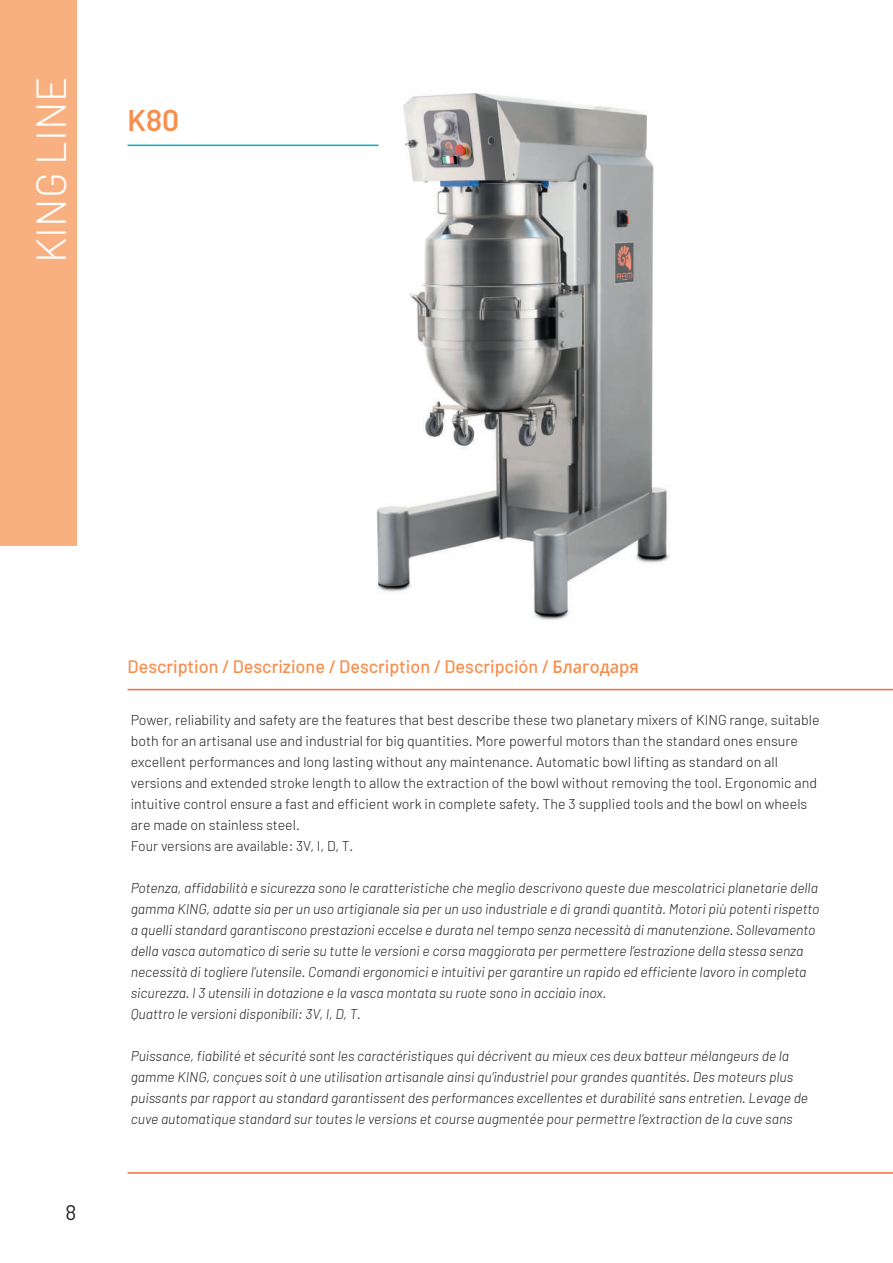
<style>
.page{position:relative;width:893px;height:1263px;background:#fff}
.page>*{position:absolute;margin:0;border:0;box-sizing:border-box;transform-origin:0 0}
.t1{font:300 42px "Barlow";color:#fff}
.t2{font:600 30px "Barlow";color:#f68f4e}
.t3{font:21px "Barlow";color:#231f20}
.t4{font:500 18px "Barlow";color:#f68f4e}
.t5{font:italic 300 14.25px/21px "Barlow";color:#231f20}
.t6{font:300 14.25px/21px "Barlow";color:#231f20}
.s1{font-family:"Open Sans";font-weight:600;font-size:17.25px}
</style>
<div class="page">
<img style="left:366px;top:93px;width:304px;height:527px">
<div style="left:0;top:0;width:77px;height:545px;background:#f9b080"></div>
<hr style="left:128px;top:145px;width:250px;height:1px;background:#00b0c3">
<hr style="left:128px;top:689px;width:765px;height:1px;background:#f36e31">
<hr style="left:128px;top:1172px;width:765px;height:2px;background:#f36e31">
<h1 class="t1" style="left:25px;top:263px;width:188px;rotate:-90deg">KING LINE</h1>
<h2 class="t2" style="left:128px;top:101px;width:53px">K80</h2>
<h3 class="t3" style="left:66px;top:1199px;width:12px">8</h3>
<p class="t4" style="left:128px;top:656px;width:513px">Description / Descrizione / Description / Descripción / <span class="s1">Благодаря</span></p>
<p class="t6" style="left:131px;top:709px;width:690px">Power, reliability and safety are the features that best describe these two planetary mixers of KING range, suitable both for an artisanal use and industrial for big quantities. More powerful motors than the standard ones ensure excellent performances and long lasting without any maintenance. Automatic bowl lifting as standard on all versions and extended stroke length to allow the extraction of the bowl without removing the tool. Ergonomic and intuitive control ensure a fast and efficient work in complete safety. The 3 supplied tools and the bowl on wheels are made on stainless steel.<br>Four versions are available: 3V, I, D, T.</p>
<p class="t5" style="left:131px;top:877px;width:690px">Potenza, affidabilità e sicurezza sono le caratteristiche che meglio descrivono queste due mescolatrici planetarie della gamma KING, adatte sia per un uso artigianale sia per un uso industriale e di grandi quantità. Motori più potenti rispetto a quelli standard garantiscono prestazioni eccelse e durata nel tempo senza necessità di manutenzione. Sollevamento della vasca automatico di serie su tutte le versioni e corsa maggiorata per permettere l’estrazione della stessa senza necessità di togliere l’utensile. Comandi ergonomici e intuitivi per garantire un rapido ed efficiente lavoro in completa sicurezza. I 3 utensili in dotazione e la vasca montata su ruote sono in acciaio inox.<br>Quattro le versioni disponibili: 3V, I, D, T.</p>
<p class="t5" style="left:131px;top:1045px;width:679px">Puissance, fiabilité et sécurité sont les caractéristiques qui décrivent au mieux ces deux batteur mélangeurs de la gamme KING, conçues soit à une utilisation artisanale ainsi qu’industriel pour grandes quantités. Des moteurs plus puissants par rapport au standard garantissent des performances excellentes et durabilité sans entretien. Levage de cuve automatique standard sur toutes le versions et course augmentée pour permettre l’extraction de la cuve sans</p>
</div>
